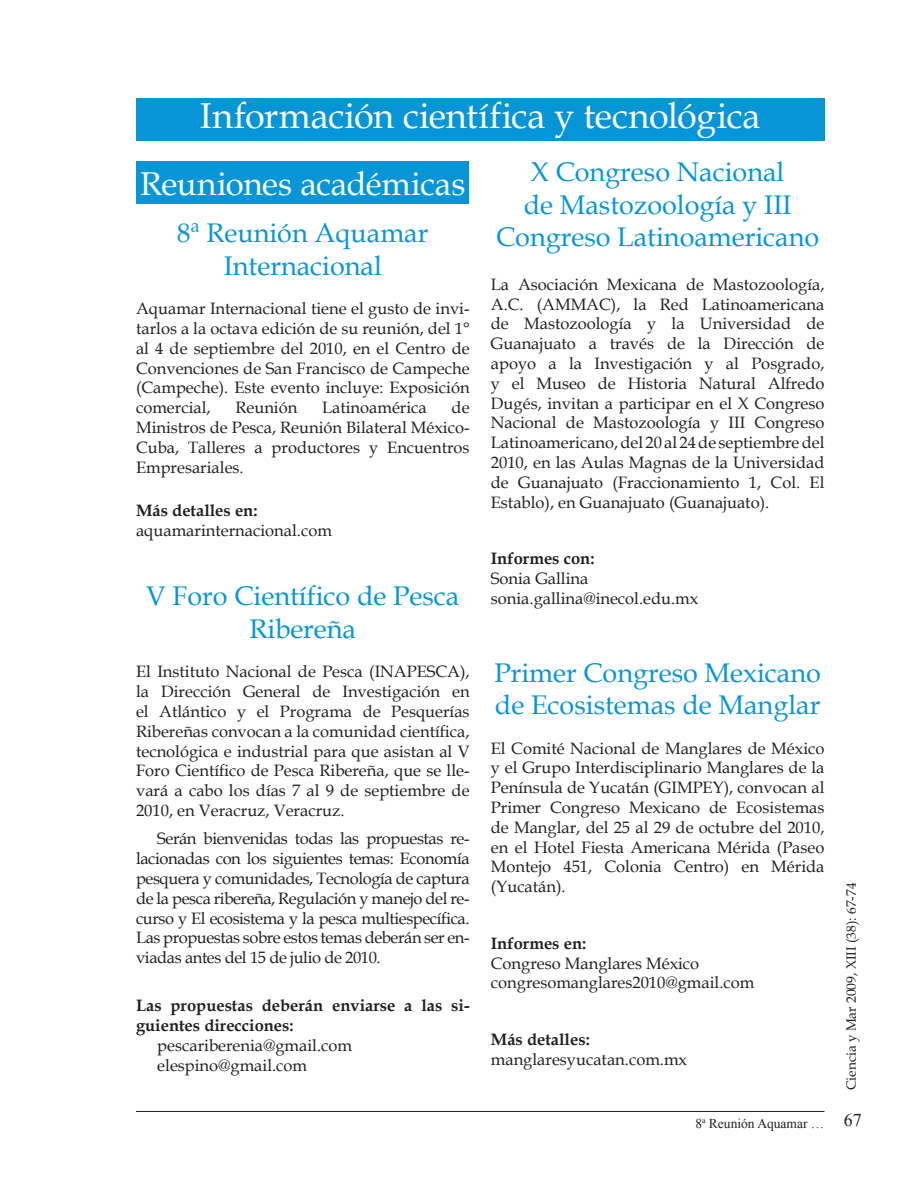
<style>
.page{position:relative;width:918px;height:1188px;background:#fff}
.page>*{position:absolute;margin:0;border:0;box-sizing:border-box;transform-origin:0 0}
.t1{font:36px "Book Antiqua";letter-spacing:-.005em;color:#fff}
.t2{font:33px "Book Antiqua";letter-spacing:-.005em;color:#fff}
.t3{font:27px/32.4px "Book Antiqua";color:#0696d7;text-align:center}
.t4{font:18px "Times New Roman";color:#231f20}
.t5{font:16.5px/19.8px "Book Antiqua";color:#231f20;text-align:justify}
.t6{font:700 16.5px/19.8px "Book Antiqua";color:#231f20}
.t7{font:13.5px "Book Antiqua";color:#231f20}
.t8{font:13.5px "Times New Roman";color:#231f20}
</style>
<div class="page">
<hr style="left:136px;top:1111px;width:688px;height:1px;background:#231f20">
<div style="left:136px;top:98px;width:688px;height:42px;background:#0696d7"></div>
<div style="left:136px;top:162px;width:333px;height:42px;background:#0696d7"></div>
<h1 class="t1" style="left:200px;top:91px;width:562px">Información científica y tecnológica</h1>
<h2 class="t2" style="left:140px;top:161px;width:327px">Reuniones académicas</h2>
<h3 class="t3" style="left:177px;top:216px;width:253px">8ª Reunión Aquamar<br>Internacional</h3>
<p class="t5" style="left:136px;top:298px;width:335px">Aquamar Internacional tiene el gusto de invi&shy;tarlos a la octava edición de su reunión, del 1° al 4 de septiembre del 2010, en el Centro de Convenciones de San Francisco de Campeche (Campeche). Este evento incluye: Exposición comercial,</p>
<p class="t5" style="left:136px;top:397px;width:335px;text-indent:316px">de Ministros de Pesca, Reunión Bilateral México-Cuba, Talleres a productores y Encuentros Empresariales.</p>
<p class="t6" style="left:136px;top:501px;width:123px">Más detalles en:</p>
<p class="t5" style="left:136px;top:520px;width:197px">aquamarinternacional.com</p>
<p class="t5" style="left:235px;top:397px;width:63px">Reunión</p>
<p class="t5" style="left:322px;top:397px;width:106px">Latinoamérica</p>
<h3 class="t3" style="left:146px;top:579px;width:315px">V Foro Científico de Pesca<br>Ribereña</h3>
<p class="t5" style="left:136px;top:662px;width:335px">El Instituto Nacional de Pesca (INAPESCA), la Dirección General de Investigación en el Atlántico y el Programa de Pesquerías Ribereñas convocan a la comunidad científica, tecnológica e industrial para que asistan al V Foro Científico de Pesca Ribereña, que se lle&shy;vará a cabo los días 7 al 9 de septiembre de 2010, en Veracruz, Veracruz.</p>
<p class="t5" style="left:136px;top:828px;width:335px;text-indent:21px">Serán bienvenidas todas las propuestas re&shy;lacionadas con los siguientes temas: Economía pesquera y comunidades, Tecnología de captura de la pesca ribereña, Regulación y manejo del re&shy;curso y El ecosistema y la pesca multiespecífica.<br>Las propuestas sobre estos temas deberán ser en&shy;viadas antes del 15 de julio de 2010.</p>
<p class="t6" style="left:136px;top:996px;width:335px">Las propuestas deberán enviarse a las si&shy;guientes direcciones:</p>
<p class="t5" style="left:157px;top:1035px;width:196px">pescariberenia@gmail.com elespino@gmail.com</p>
<h3 class="t3" style="left:496px;top:155px;width:325px">X Congreso Nacional<br>de Mastozoología y III<br>Congreso Latinoamericano</h3>
<p class="t5" style="left:491px;top:274px;width:335px">La Asociación Mexicana de Mastozoología, A.C. (AMMAC), la Red Latinoamericana de Mastozoología y la Universidad de Guanajuato a través de la Dirección de apoyo a la Investigación y al Posgrado, y el Museo de Historia Natural Alfredo Dugés, invitan a participar en el X Congreso Nacional de Mastozoología y III Congreso Latinoamericano, del 20 al 24 de septiembre del 2010, en las Aulas Magnas de la Universidad de Guanajuato (Fraccionamiento 1, Col. El Establo), en Guanajuato (Guanajuato).</p>
<p class="t6" style="left:491px;top:549px;width:105px">Informes con:</p>
<p class="t5" style="left:491px;top:568px;width:209px">Sonia Gallina sonia.gallina@inecol.edu.mx</p>
<h3 class="t3" style="left:494px;top:656px;width:328px;text-align:left">Primer Congreso Mexicano de Ecosistemas de Manglar</h3>
<p class="t5" style="left:491px;top:738px;width:335px">El Comité Nacional de Manglares de México y el Grupo Interdisciplinario Manglares de la Península de Yucatán (GIMPEY), convocan al Primer Congreso Mexicano de Ecosistemas de Manglar, del 25 al 29 de octubre del 2010, en el Hotel Fiesta Americana Mérida (Paseo Montejo 451, Colonia Centro) en Mérida (Yucatán).</p>
<p class="t6" style="left:491px;top:933px;width:97px">Informes en:</p>
<p class="t5" style="left:491px;top:953px;width:265px">Congreso Manglares México congresomanglares2010@gmail.com</p>
<p class="t6" style="left:491px;top:1029px;width:100px">Más detalles:</p>
<p class="t5" style="left:491px;top:1049px;width:198px">manglaresyucatan.com.mx</p>
<p class="t8" style="left:695px;top:1114px;width:131px">8<sup>a</sup> Reunión Aquamar …</p>
<p class="t7" style="left:842px;top:1090px;width:209px;rotate:-90deg">Ciencia y Mar 2009, XIII (38): 67-74</p>
<p class="t4" style="left:844px;top:1108px;width:19px">67</p>
</div>
